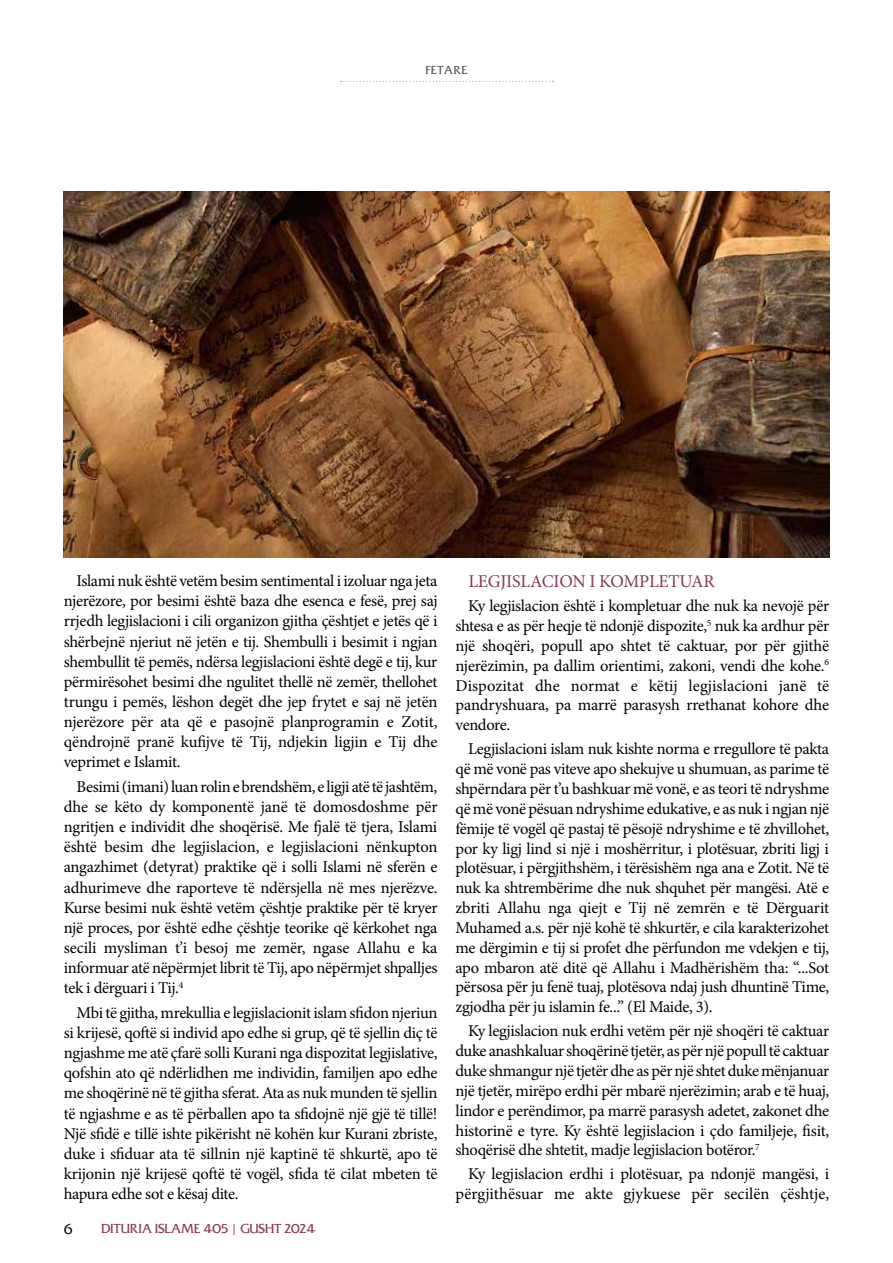
<style>
.page{position:relative;width:893px;height:1263px;background:#fff}
.page>*{position:absolute;margin:0;border:0;box-sizing:border-box;transform-origin:0 0}
.t1{font:18px "Minion Pro";letter-spacing:-.01em;color:#863b4e}
.t2{font:16.5px/20.1px "Minion Pro";letter-spacing:-.015em;color:#000;text-align:justify}
.t3{font:15px "Friz Quadrata No.2 W01";color:#000}
.t4{font:13.5px "Friz Quadrata No.2 W01";letter-spacing:-.015em;color:#863b4e}
.t5{font:12px "Friz Quadrata No.2 W01";letter-spacing:.02em;color:#545454}
</style>
<div class="page">
<svg style="left:340px;top:81px;width:213px;height:1px"></svg>
<img style="left:64px;top:191px;width:765px;height:366px">
<p class="t5" style="left:425px;top:63px;width:44px">FETARE</p>
<p class="t2" style="left:64px;top:571px;width:375px;text-indent:13px">Islami nuk është vetëm besim sentimental i izoluar nga jeta njerëzore, por besimi është baza dhe esenca e fesë, prej saj rrjedh legjislacioni i cili organizon gjitha çështjet e jetës që i shërbejnë njeriut në jetën e tij. Shembulli i besimit i ngjan shembullit të pemës, ndërsa legjislacioni është degë e tij, kur përmirësohet besimi dhe ngulitet thellë në zemër, thellohet trungu i pemës, lëshon degët dhe jep frytet e saj në jetën njerëzore për ata që e pasojnë planprogramin e Zotit, qëndrojnë pranë kufijve të Tij, ndjekin ligjin e Tij dhe veprimet e Islamit.</p>
<p class="t2" style="left:64px;top:776px;width:375px;text-indent:13px">Besimi (imani) luan rolin e brendshëm, e ligji atë të jashtëm, dhe se këto dy komponentë janë të domosdoshme për ngritjen e individit dhe shoqërisë. Me fjalë të tjera, Islami është besim dhe legjislacion, e legjislacioni nënkupton angazhimet (detyrat) praktike që i solli Islami në sferën e adhurimeve dhe raporteve të ndërsjella në mes njerëzve.<br>Kurse besimi nuk është vetëm çështje praktike për të kryer një proces, por është edhe çështje teorike që kërkohet nga secili mysliman t’i besoj me zemër, ngase Allahu e ka informuar atë nëpërmjet librit të Tij, apo nëpërmjet shpalljes tek i dërguari i Tij.<sup>4</sup></p>
<p class="t2" style="left:64px;top:1002px;width:375px;text-indent:13px">Mbi të gjitha, mrekullia e legjislacionit islam sfidon njeriun si krijesë, qoftë si individ apo edhe si grup, që të sjellin diç të ngjashme me atë çfarë solli Kurani nga dispozitat legjislative, qofshin ato që ndërlidhen me individin, familjen apo edhe me shoqërinë në të gjitha sferat. Ata as nuk munden të sjellin të ngjashme e as të përballen apo ta sfidojnë një gjë të tillë!<br>Një sfidë e tillë ishte pikërisht në kohën kur Kurani zbriste, duke i sfiduar ata të sillnin një kaptinë të shkurtë, apo të krijonin një krijesë qoftë të vogël, sfida të cilat mbeten të hapura edhe sot e kësaj dite.</p>
<p class="t3" style="left:64px;top:1220px;width:10px">6</p>
<p class="t4" style="left:101px;top:1221px;width:216px">DITURIA ISLAME 405 | GUSHT 2024</p>
<p class="t1" style="left:468px;top:569px;width:248px">LEGJISLACION I KOMPLETUAR</p>
<p class="t2" style="left:455px;top:596px;width:375px;text-indent:13px">Ky legjislacion është i kompletuar dhe nuk ka nevojë për shtesa e as për heqje të ndonjë dispozite,<sup>5</sup> nuk ka ardhur për një shoqëri, popull apo shtet të caktuar, por për gjithë njerëzimin, pa dallim orientimi, zakoni, vendi dhe kohe.<sup>6<br></sup>Dispozitat dhe normat e këtij legjislacioni janë të pandryshuara, pa marrë parasysh rrethanat kohore dhe vendore.</p>
<p class="t2" style="left:455px;top:739px;width:375px;text-indent:13px">Legjislacioni islam nuk kishte norma e rregullore të pakta që më vonë pas viteve apo shekujve u shumuan, as parime të shpërndara për t’u bashkuar më vonë, e as teori të ndryshme që më vonë pësuan ndryshime edukative, e as nuk i ngjan një fëmije të vogël që pastaj të pësojë ndryshime e të zhvillohet, por ky ligj lind si një i moshërritur, i plotësuar, zbriti ligj i plotësuar, i përgjithshëm, i tërësishëm nga ana e Zotit. Në të nuk ka shtrembërime dhe nuk shquhet për mangësi. Atë e zbriti Allahu nga qiejt e Tij në zemrën e të Dërguarit Muhamed a.s. për një kohë të shkurtër, e cila karakterizohet me dërgimin e tij si profet dhe përfundon me vdekjen e tij, apo mbaron atë ditë që Allahu i Madhërishëm tha: “...Sot përsosa për ju fenë tuaj, plotësova ndaj jush dhuntinë Time, zgjodha për ju islamin fe...” (El Maide, 3).</p>
<p class="t2" style="left:455px;top:1021px;width:375px;text-indent:13px">Ky legjislacion nuk erdhi vetëm për një shoqëri të caktuar duke anashkaluar shoqërinë tjetër, as për një popull të caktuar duke shmangur një tjetër dhe as për një shtet duke mënjanuar një tjetër, mirëpo erdhi për mbarë njerëzimin; arab e të huaj, lindor e perëndimor, pa marrë parasysh adetet, zakonet dhe historinë e tyre. Ky është legjislacion i çdo familjeje, fisit, shoqërisë dhe shtetit, madje legjislacion botëror.<sup>7</sup></p>
<p class="t2" style="left:455px;top:1164px;width:375px;text-align:right">Ky legjislacion erdhi i plotësuar, pa ndonjë mangësi, i përgjithësuar me akte gjykuese për secilën çështje,</p>
</div>
